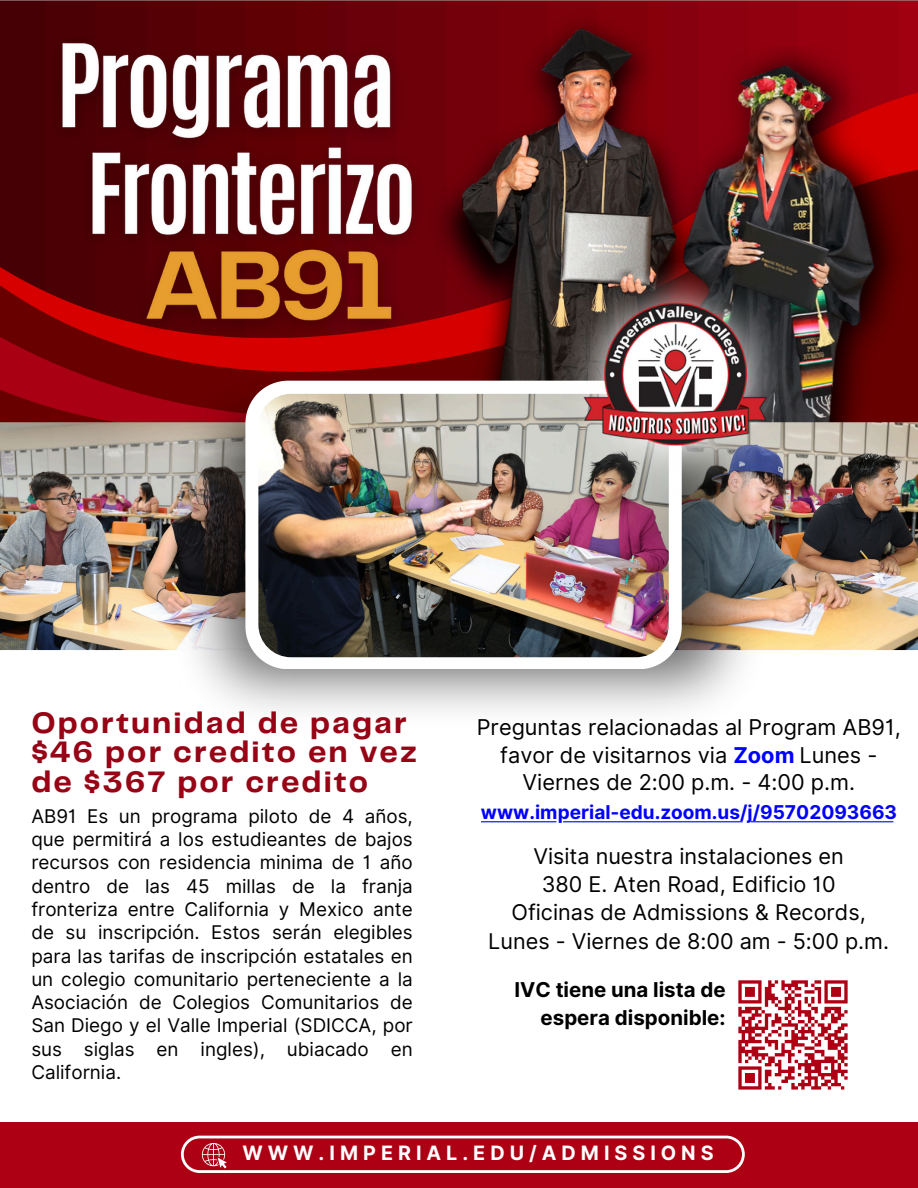
<style>
.page{position:relative;width:918px;height:1188px;background:#fff}
.page>*{position:absolute;margin:0;border:0;box-sizing:border-box;transform-origin:0 0}
.t1{font:700 30.75px/29.2px "Telegraf";letter-spacing:.07em;color:#960415}
.t2{font:21.75px/27.6px "Inter";color:#000;text-align:center}
.t3{font:21.6px/28.2px "Inter";color:#000;text-align:center}
.t4{font:700 20.4px/28.2px "Inter";color:#000;text-align:right}
.t5{font:700 19.8px "Inter";letter-spacing:.25em;color:#fff}
.t6{font:700 19.05px "Inter";color:#00f}
.t7{font:18.9px/23.2px "Inter";color:#000;text-align:justify}
.s1{font-weight:700;color:#00f}
</style>
<div class="page">
<img style="left:0;top:0;width:918px;height:422px">
<img style="left:0;top:422px;width:170px;height:228px">
<img style="left:875px;top:46px;width:43px;height:376px">
<img style="left:710px;top:46px;width:165px;height:376px">
<img style="left:772px;top:422px;width:146px;height:228px">
<img style="left:170px;top:364px;width:602px;height:347px">
<div style="left:0;top:1122px;width:918px;height:66px;background:#ad0014"></div>
<img style="left:38px;top:22px;width:337px;height:140px">
<img style="left:69px;top:133px;width:306px;height:122px">
<svg style="left:481px;top:821px;width:412px;height:1px"></svg>
<svg style="left:181px;top:1136px;width:564px;height:37px"></svg>
<svg style="left:738px;top:980px;width:110px;height:110px"></svg>
<img style="left:375px;top:0;width:335px;height:381px">
<img style="left:435px;top:20px;width:264px;height:361px">
<svg style="left:245px;top:381px;width:437px;height:288px"></svg>
<img style="left:258px;top:394px;width:411px;height:263px;border-radius:33px">
<img style="left:559px;top:264px;width:233px;height:232px">
<img style="left:582px;top:290px;width:189px;height:180px">
<img style="left:121px;top:229px;width:295px;height:121px">
<p class="t1" style="left:31px;top:710px;width:387px">Oportunidad de pagar $46 por credito en vez de $367 por credito</p>
<p class="t7" style="left:31px;top:804px;width:383px">AB91 Es un programa piloto de 4 años, que permitirá a los estudieantes de bajos recursos con residencia minima de 1 año dentro de las 45 millas de la franja fronteriza entre California y Mexico ante de su inscripción. Estos serán elegibles para las tarifas de inscripción estatales en un colegio comunitario perteneciente a la Asociación de Colegios Comunitarios de San Diego y el Valle Imperial (SDICCA, por sus siglas en ingles), ubiacado en California.</p>
<p class="t2" style="left:477px;top:713px;width:425px">Preguntas relacionadas al Program AB91, favor de visitarnos via <span class="s1">Zoom</span> Lunes -<br>Viernes de 2:00 p.m. - 4:00 p.m.</p>
<p class="t6" style="left:481px;top:801px;width:418px">www.imperial-edu.zoom.us/j/95702093663</p>
<p class="t3" style="left:488px;top:842px;width:402px">Visita nuestra instalaciones en<br>380 E. Aten Road, Edificio 10<br>Oficinas de Admissions &amp; Records,<br>Lunes - Viernes de 8:00 am - 5:00 p.m.</p>
<p class="t4" style="left:515px;top:976px;width:213px">IVC tiene una lista de espera disponible:</p>
<p class="t5" style="left:242px;top:1141px;width:473px">WWW.IMPERIAL.EDU/ADMISSIONS</p>
</div>
